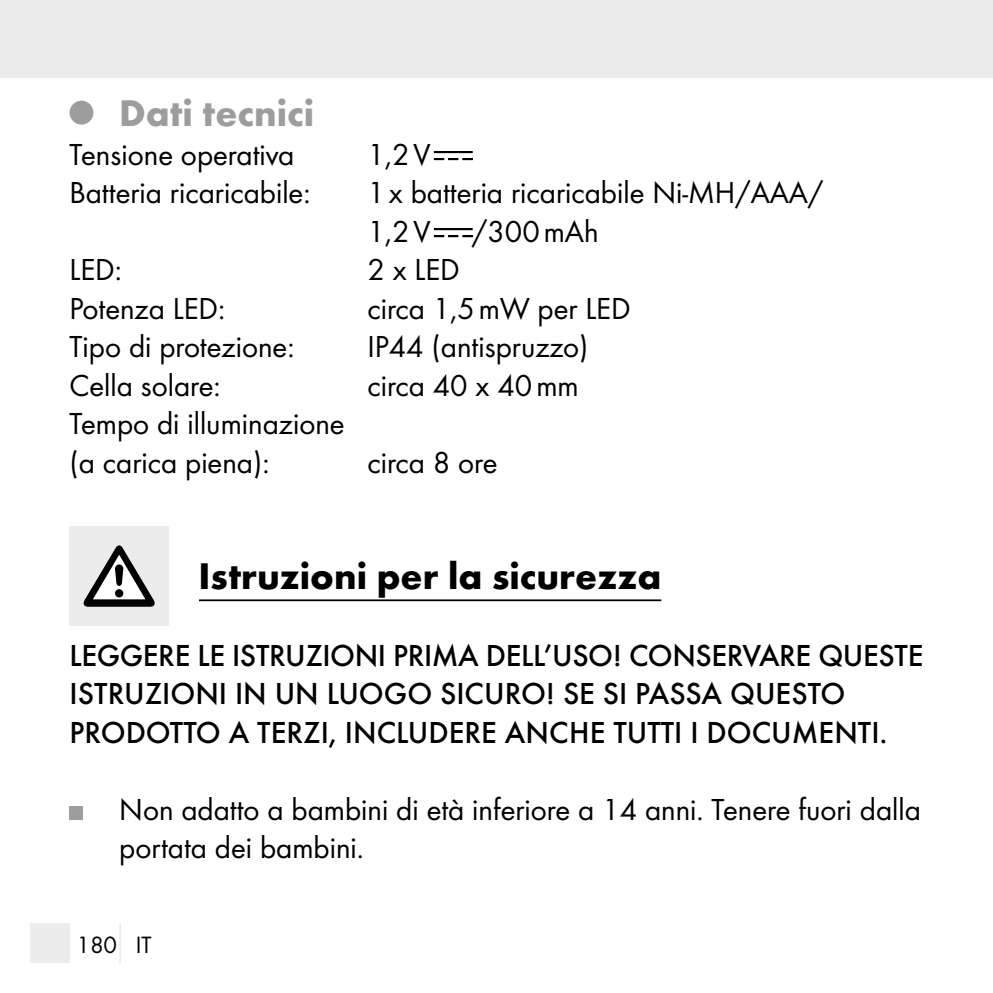
<style>
.page{position:relative;width:993px;height:993px;background:#fff}
.page>*{position:absolute;margin:0;border:0;box-sizing:border-box;transform-origin:0 0}
.t1{font:700 38.5px "Futura";color:#000}
.t2{font:700 38.5px "Futura";color:#9c9d9d}
.t3{font:31.5px/38.5px "Futura Boo";color:#000}
.t4{font:500 31.5px/38.5px "Futura";color:#000}
.t5{font:24.5px "Futura Boo";color:#000}
</style>
<div class="page">
<div style="left:0;top:0;width:992px;height:78px;background:#ececec"></div>
<div style="left:30px;top:923px;width:39px;height:39px;background:#ececec"></div>
<hr style="left:119px;top:923px;width:2px;height:39px;background:#ececec">
<hr style="left:69px;top:599px;width:592px;height:2px;background:#000">
<div style="left:69px;top:101px;width:24px;height:23px;background:#9c9d9d;border-radius:50%"></div>
<svg style="left:434px;top:158px;width:38px;height:2px"></svg>
<div style="left:434px;top:151px;width:38px;height:2px;border:1px solid #000"></div>
<svg style="left:434px;top:235px;width:38px;height:2px"></svg>
<div style="left:434px;top:228px;width:38px;height:2px;border:1px solid #000"></div>
<div style="left:169px;top:526px;width:29px;height:99px;background:#fff"></div>
<div style="left:69px;top:526px;width:100px;height:99px;background:#ececec"></div>
<svg style="left:84px;top:545px;width:71px;height:61px"></svg>
<div style="left:69px;top:806px;width:14px;height:13px;background:#9c9d9d"></div>
<p class="t2" style="left:119px;top:89px;width:197px">Dati tecnici</p>
<p class="t3" style="left:69px;top:135px;width:226px">Tensione operativa</p>
<p class="t3" style="left:367px;top:135px;width:64px">1,2V</p>
<p class="t3" style="left:69px;top:173px;width:242px">Batteria ricaricabile:</p>
<p class="t3" style="left:367px;top:173px;width:457px">1x batteria ricaricabile Ni-MH/AAA/<br>1,2V</p>
<p class="t3" style="left:472px;top:212px;width:128px">/300mAh</p>
<p class="t3" style="left:69px;top:250px;width:54px">LED:</p>
<p class="t3" style="left:367px;top:250px;width:94px">2 x LED</p>
<p class="t3" style="left:69px;top:289px;width:157px">Potenza LED:</p>
<p class="t3" style="left:367px;top:289px;width:264px">circa 1,5mW per LED</p>
<p class="t3" style="left:69px;top:327px;width:226px">Tipo di protezione:</p>
<p class="t3" style="left:367px;top:327px;width:223px">IP44 (antispruzzo)</p>
<p class="t3" style="left:69px;top:366px;width:153px">Cella solare:</p>
<p class="t3" style="left:367px;top:366px;width:213px">circa 40 x 40mm</p>
<p class="t3" style="left:69px;top:404px;width:276px">Tempo di illuminazione (a carica piena):</p>
<p class="t3" style="left:367px;top:443px;width:132px">circa 8 ore</p>
<p class="t1" style="left:198px;top:551px;width:464px">Istruzioni per la sicurezza</p>
<p class="t4" style="left:69px;top:635px;width:855px">LEGGERE LE ISTRUZIONI PRIMA DELL’USO! CONSERVARE QUESTE<br>ISTRUZIONI IN UN LUOGO SICURO! SE SI PASSA QUESTO<br>PRODOTTO A TERZI, INCLUDERE ANCHE TUTTI I DOCUMENTI.</p>
<p class="t3" style="left:119px;top:789px;width:803px">Non adatto a bambini di età inferiore a 14 anni. Tenere fuori dalla portata dei bambini.</p>
<p class="t5" style="left:76px;top:929px;width:77px">180 IT</p>
</div>
